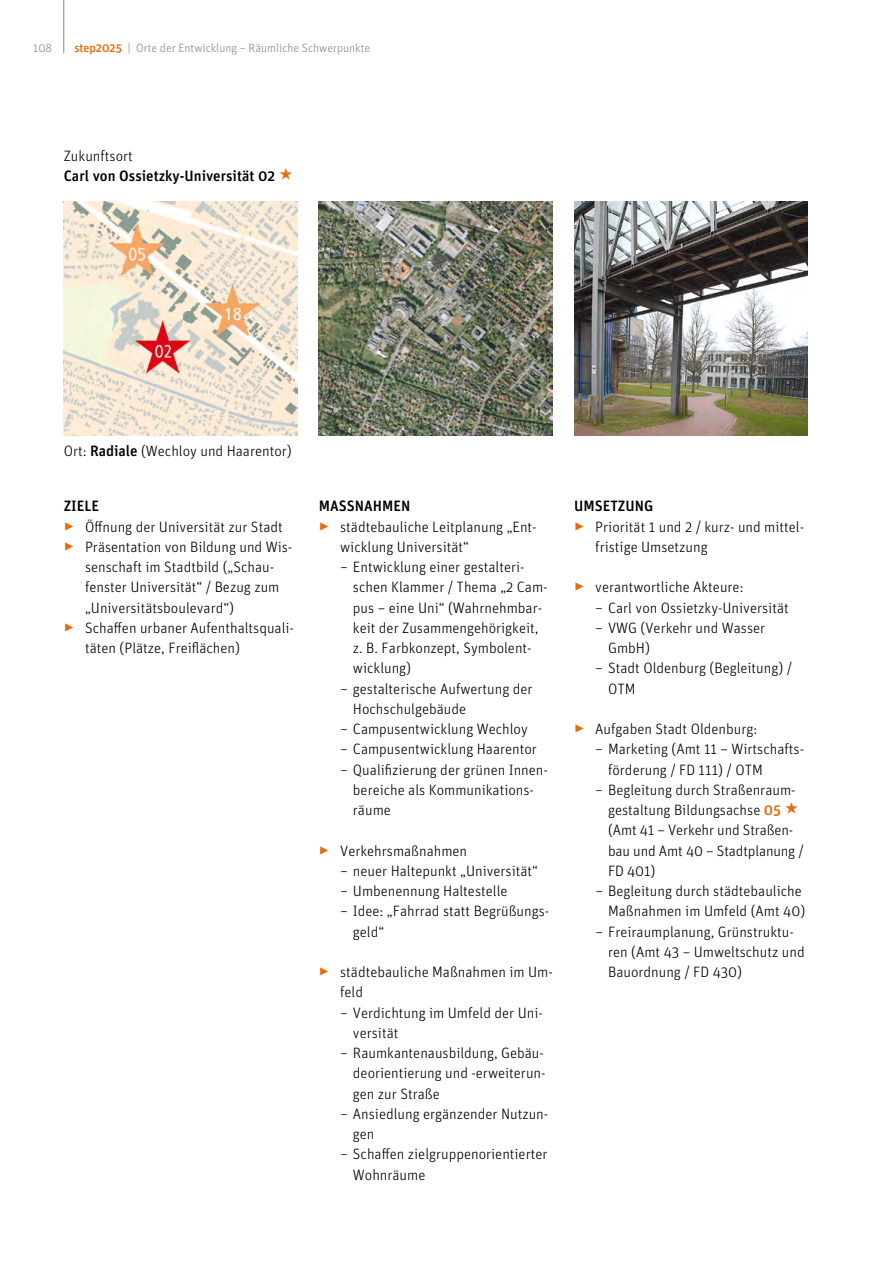
<style>
.page{position:relative;width:893px;height:1263px;background:#fff}
.page>*{position:absolute;margin:0;border:0;box-sizing:border-box;transform-origin:0 0}
.t1{font:300 15px/20.2px "Unit";color:#000}
.t2{font:500 15px "Unit";color:#000}
.t3{font:300 12px "Unit";color:#87888a}
.s1{font-weight:500;color:#e46c0d}
.s2{font-weight:500}
.s3{color:#e46c0d}
</style>
<div class="page">
<hr style="left:63px;top:0;width:1px;height:53px;background:#87888a">
<img style="left:64px;top:202px;width:234px;height:234px">
<img style="left:319px;top:202px;width:234px;height:234px">
<img style="left:574px;top:202px;width:234px;height:234px">
<p class="t3" style="left:33px;top:41px;width:20px">108</p>
<p class="t3" style="left:74px;top:41px;width:297px"><span class="s1">step2025</span> | Orte der Entwicklung – Räumliche Schwerpunkte</p>
<p class="t1" style="left:64px;top:145px;width:71px">Zukunftsort</p>
<p class="t2" style="left:64px;top:167px;width:213px">Carl von Ossietzky-U niversität 02</p>
<p class="t1" style="left:64px;top:441px;width:229px">Ort: <span class="s2">Radiale</span> (Wechloy und Haarentor)</p>
<p class="t2" style="left:64px;top:497px;width:37px">Ziele</p>
<p class="t1" style="left:64px;top:516px;width:220px"><span class="s3">✓</span> Öffnung der Universität zur Stadt</p>
<p class="t1" style="left:85px;top:536px;width:209px;text-indent:-21px"><span class="s3">✓</span> Präsentation von Bildung und Wis&shy;senschaft im Stadtbild („Schau&shy;fenster Universität“ / Bezug zum „Universitätsboulevard“)</p>
<p class="t1" style="left:85px;top:617px;width:210px;text-indent:-21px"><span class="s3">✓</span> Schaffen urbaner Aufenthaltsquali&shy;täten (Plätze, Freiflächen)</p>
<p class="t2" style="left:319px;top:497px;width:93px">MaSSnahmen</p>
<p class="t1" style="left:319px;top:516px;width:219px"><span class="s3">✓</span> städtebauliche Leitplanung „Ent-</p>
<p class="t1" style="left:340px;top:536px;width:130px">wicklung Universität“</p>
<p class="t1" style="left:340px;top:557px;width:186px">− Entwicklung einer gestalteri-</p>
<p class="t1" style="left:353px;top:577px;width:196px">schen Klammer / Thema „2 Cam-</p>
<p class="t1" style="left:353px;top:597px;width:191px">pus – eine Uni“ (Wahrnehmbar-</p>
<p class="t1" style="left:353px;top:617px;width:187px">keit der Zusammengehörigkeit,</p>
<p class="t1" style="left:353px;top:638px;width:180px">z. B. Farbkonzept, Symbolent-</p>
<p class="t1" style="left:353px;top:658px;width:60px">wicklung)</p>
<p class="t1" style="left:340px;top:678px;width:194px">− gestalterische Aufwertung der</p>
<p class="t1" style="left:353px;top:698px;width:115px">Hochschulgebäude</p>
<p class="t1" style="left:340px;top:719px;width:189px">− Campusentwicklung Wechloy</p>
<p class="t1" style="left:340px;top:739px;width:198px">− Campusentwicklung Haarentor</p>
<p class="t1" style="left:340px;top:759px;width:209px">− Qualifizierung der grünen Innen-</p>
<p class="t1" style="left:353px;top:779px;width:183px">bereiche als Kommunikations-</p>
<p class="t1" style="left:353px;top:800px;width:39px">räume</p>
<p class="t1" style="left:319px;top:840px;width:150px"><span class="s3">✓</span> Verkehrsmaßnahmen</p>
<p class="t1" style="left:340px;top:860px;width:199px">− neuer Haltepunkt „Universität“</p>
<p class="t1" style="left:340px;top:881px;width:169px">− Umbenennung Haltestelle</p>
<p class="t1" style="left:340px;top:901px;width:211px">− Idee: „Fahrrad statt Begrüßungs-</p>
<p class="t1" style="left:353px;top:921px;width:33px">geld“</p>
<p class="t1" style="left:319px;top:962px;width:235px"><span class="s3">✓</span> städtebauliche Maßnahmen im Um-</p>
<p class="t1" style="left:340px;top:982px;width:24px">feld</p>
<p class="t1" style="left:340px;top:1002px;width:204px">− Verdichtung im Umfeld der Uni-</p>
<p class="t1" style="left:353px;top:1022px;width:47px">versität</p>
<p class="t1" style="left:340px;top:1043px;width:205px">− Raumkantenausbildung, Gebäu-</p>
<p class="t1" style="left:353px;top:1063px;width:194px">deorientierung und -erweiterun-</p>
<p class="t1" style="left:353px;top:1083px;width:88px">gen zur Straße</p>
<p class="t1" style="left:340px;top:1103px;width:210px">− Ansiedlung ergänzender Nutzun-</p>
<p class="t1" style="left:353px;top:1124px;width:23px">gen</p>
<p class="t1" style="left:340px;top:1144px;width:209px">− Schaffen zielgruppenorientierter</p>
<p class="t1" style="left:353px;top:1164px;width:74px">Wohnräume</p>
<p class="t2" style="left:574px;top:497px;width:81px">U msetzung</p>
<p class="t1" style="left:595px;top:516px;width:210px;text-indent:-21px"><span class="s3">✓</span> Priorität 1 und 2 / kurz- und mittel&shy;fristige Umsetzung</p>
<p class="t1" style="left:574px;top:577px;width:171px"><span class="s3">✓</span> verantwortliche Akteure:</p>
<p class="t1" style="left:595px;top:597px;width:195px">− Carl von Ossietzky-Universität</p>
<p class="t1" style="left:595px;top:617px;width:171px">− VWG (Verkehr und Wasser</p>
<p class="t1" style="left:608px;top:638px;width:43px">GmbH)</p>
<p class="t1" style="left:595px;top:658px;width:198px">− Stadt Oldenburg (Begleitung) /</p>
<p class="t1" style="left:608px;top:678px;width:29px">OTM</p>
<p class="t1" style="left:574px;top:719px;width:185px"><span class="s3">✓</span> Aufgaben Stadt Oldenburg:</p>
<p class="t1" style="left:595px;top:739px;width:210px">− Marketing (Amt 11 – Wirtschafts-</p>
<p class="t1" style="left:608px;top:759px;width:156px">förderung / FD 111) / OTM</p>
<p class="t1" style="left:595px;top:779px;width:202px">− Begleitung durch Straßenraum-</p>
<p class="t1" style="left:608px;top:800px;width:175px">gestaltung Bildungsachse <span class="s1">05</span></p>
<p class="t1" style="left:608px;top:820px;width:187px">(Amt 41 – Verkehr und Straßen-</p>
<p class="t1" style="left:608px;top:840px;width:197px">bau und Amt 40 – Stadtplanung /</p>
<p class="t1" style="left:608px;top:860px;width:49px">FD 401)</p>
<p class="t1" style="left:595px;top:881px;width:208px">− Begleitung durch städtebauliche</p>
<p class="t1" style="left:608px;top:901px;width:199px">Maßnahmen im Umfeld (Amt 40)</p>
<p class="t1" style="left:595px;top:921px;width:200px">− Freiraumplanung, Grünstruktu-</p>
<p class="t1" style="left:608px;top:941px;width:198px">ren (Amt 43 – Umweltschutz und</p>
<p class="t1" style="left:608px;top:962px;width:136px">Bauordnung / FD 430)</p>
</div>
